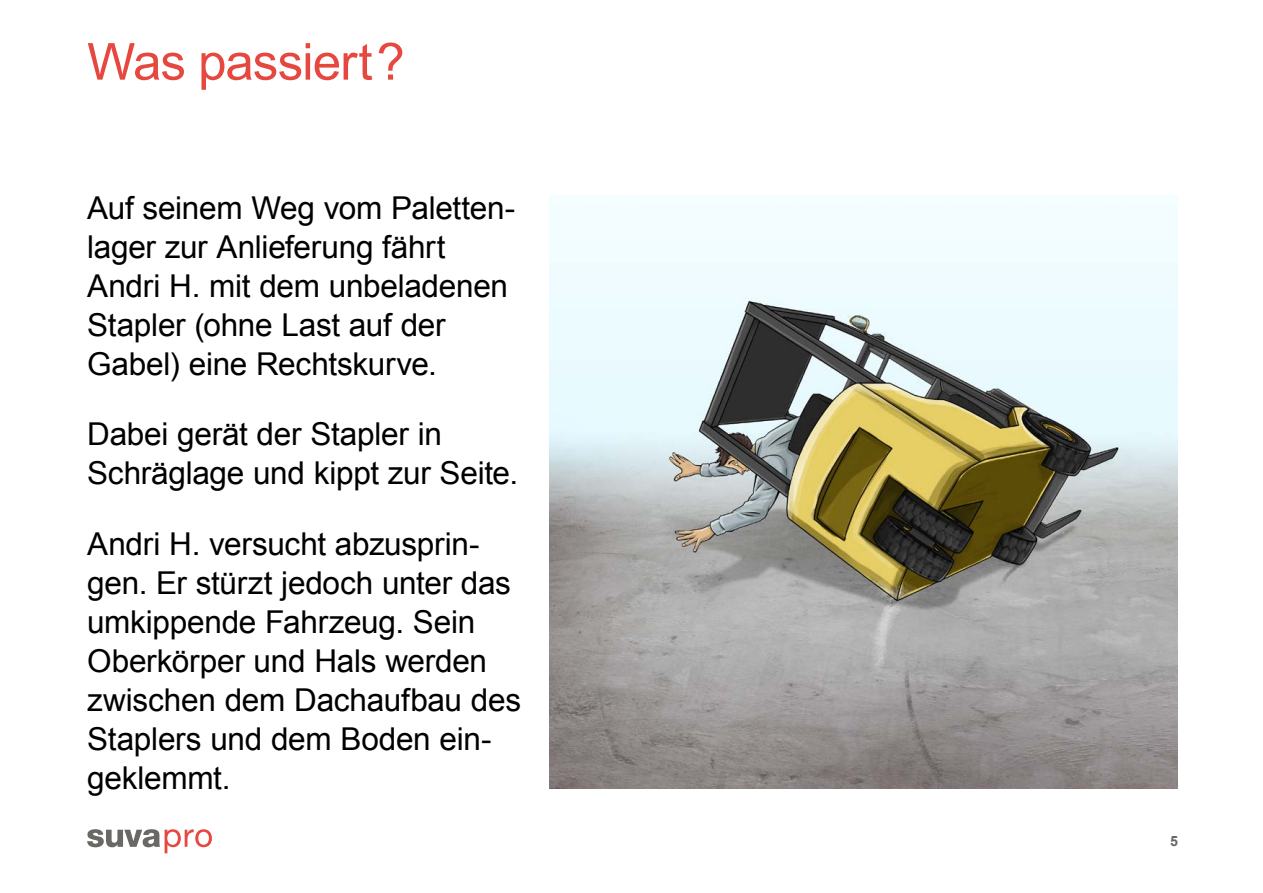
<style>
.page{position:relative;width:1263px;height:893px;background:#fff}
.page>*{position:absolute;margin:0;border:0;box-sizing:border-box;transform-origin:0 0}
.t1{font:51px "Arial";letter-spacing:-.02em;color:#e6473e}
.t2{font:31.5px/39px "Arial";letter-spacing:-.01em;color:#000}
.t3{font:700 14.25px "Arial";color:#6a6864}
</style>
<div class="page">
<img style="left:550px;top:196px;width:628px;height:592px">
<svg style="left:87px;top:829px;width:125px;height:24px"></svg>
<h1 class="t1" style="left:87px;top:28px;width:319px">Was passiert?</h1>
<p class="t2" style="left:87px;top:188px;width:430px">Auf seinem Weg vom Paletten&shy;lager zur Anlieferung fährt<br>Andri H. mit dem unbeladenen<br>Stapler (ohne Last auf der<br>Gabel) eine Rechtskurve.</p>
<p class="t2" style="left:87px;top:415px;width:432px">Dabei gerät der Stapler in<br>Schräglage und kippt zur Seite.</p>
<p class="t2" style="left:87px;top:524px;width:435px">Andri H. versucht abzusprin&shy;gen. Er stürzt jedoch unter das umkippende Fahrzeug. Sein<br>Oberkörper und Hals werden zwischen dem Dachaufbau des<br>Staplers und dem Boden ein&shy;geklemmt.</p>
<p class="t3" style="left:1170px;top:832px;width:9px">5</p>
</div>
